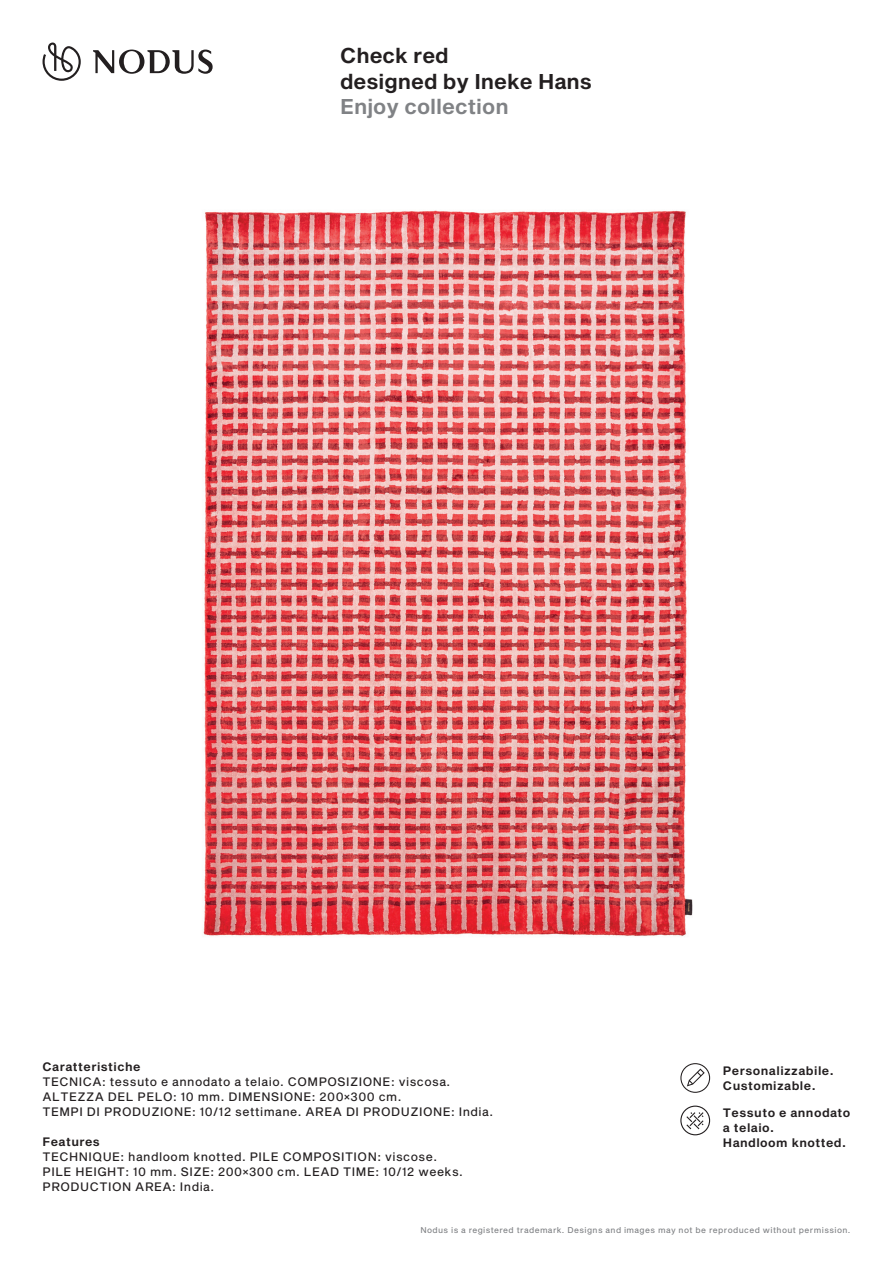
<style>
.page{position:relative;width:893px;height:1263px;background:#fff}
.page>*{position:absolute;margin:0;border:0;box-sizing:border-box;transform-origin:0 0}
.t1{font:21px/25.5px "Sequel Sans Semi Bold Body";color:#231f20}
.t2{font:21px "Sequel Sans Semi Bold Body";color:#808285}
.t3{font:12px/15px "Sequel Sans Roman Body";letter-spacing:.04em;color:#231f20}
.t4{font:12px/15px "Sequel Sans Semi Bold Body";letter-spacing:.04em;color:#231f20}
.t5{font:8.25px "Sequel Sans Roman Body";letter-spacing:.05em;color:#808285}
</style>
<div class="page">
<img style="left:203px;top:210px;width:489px;height:726px">
<svg style="left:43px;top:43px;width:38px;height:38px"></svg>
<svg style="left:93px;top:50px;width:120px;height:24px"></svg>
<svg style="left:680px;top:1063px;width:30px;height:30px"></svg>
<svg style="left:680px;top:1105px;width:30px;height:30px"></svg>
<h1 class="t1" style="left:340px;top:44px;width:253px">Check red<br>designed by Ineke Hans</h1>
<h1 class="t2" style="left:340px;top:92px;width:170px">Enjoy collection</h1>
<p class="t4" style="left:43px;top:1059px;width:100px">Caratteristiche</p>
<p class="t3" style="left:43px;top:1074px;width:452px">TECNICA: tessuto e annodato a telaio. COMPOSIZIONE: viscosa.<br>ALTEZZA DEL PELO: 10 mm. DIMENSIONE: 200×300 cm.<br>TEMPI DI PRODUZIONE: 10/12 settimane. AREA DI PRODUZIONE: India.</p>
<p class="t4" style="left:43px;top:1134px;width:59px">Features</p>
<p class="t3" style="left:43px;top:1149px;width:422px">TECHNIQUE: handloom knotted. PILE COMPOSITION: viscose.<br>PILE HEIGHT: 10 mm. SIZE: 200×300 cm. LEAD TIME: 10/12 weeks.<br>PRODUCTION AREA: India.</p>
<p class="t4" style="left:723px;top:1063px;width:112px">Personalizzabile.<br>Customizable.</p>
<p class="t4" style="left:723px;top:1106px;width:129px">Tessuto e annodato a telaio.<br>Handloom knotted.</p>
<p class="t5" style="left:420px;top:1224px;width:432px">Nodus is a registered trademark. Designs and images may not be reproduced without permission.</p>
</div>
